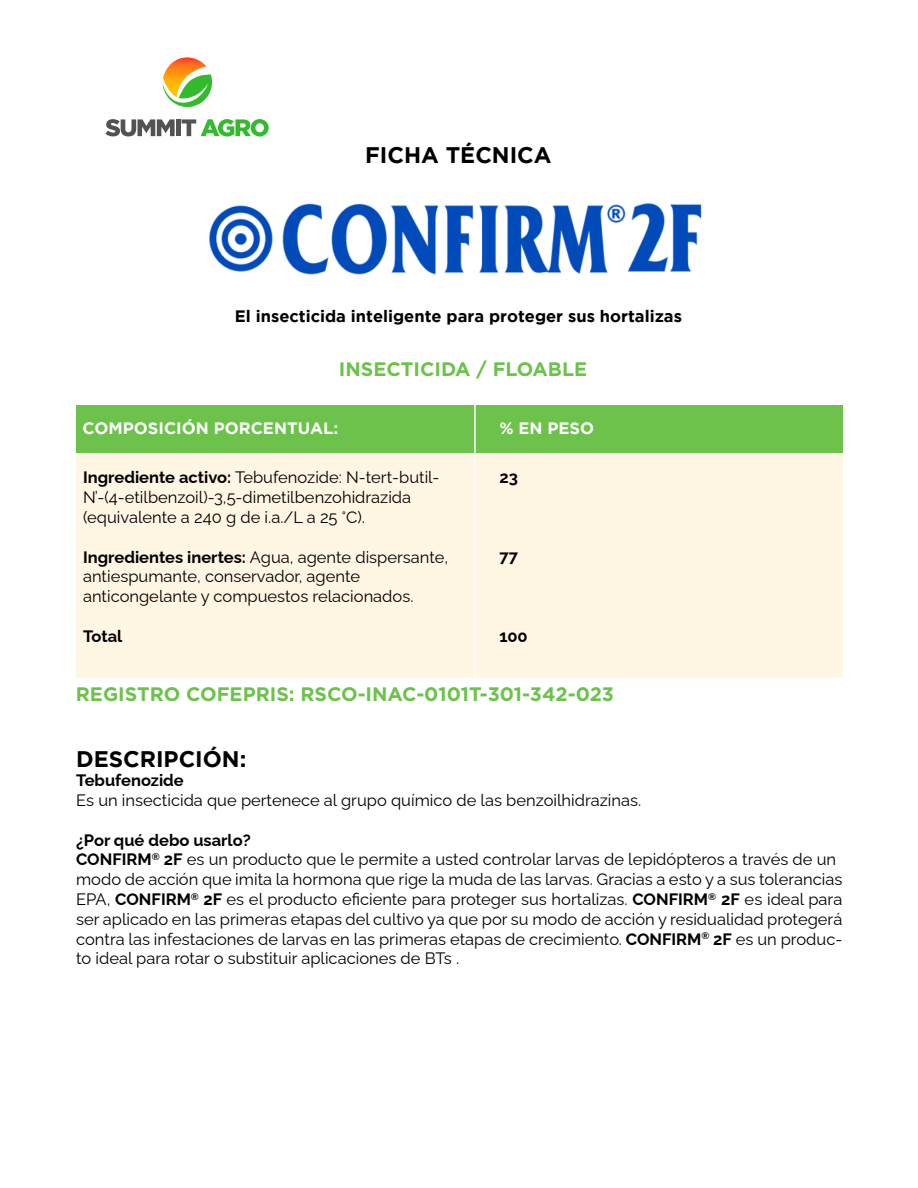
<style>
.page{position:relative;width:918px;height:1188px;background:#fff}
.page>*{position:absolute;margin:0;border:0;box-sizing:border-box;transform-origin:0 0}
.t1{font:700 22.5px "Gotham";color:#000}
.t2{font:700 19.5px "Gotham";color:#6cc24a}
.t3{font:16.5px/19.8px "Raleway";color:#000}
.t4{font:700 16.5px "Gotham";color:#000}
.t5{font:700 16.5px "Gotham";color:#fff}
.t6{font:700 16.5px "Raleway";color:#000}
.s1{font-weight:700}
</style>
<div class="page">
<div style="left:76px;top:453px;width:766px;height:225px;background:#fff6e4"></div>
<div style="left:76px;top:405px;width:766px;height:48px;background:#6cc24a"></div>
<svg style="left:163px;top:57px;width:49px;height:51px"></svg>
<svg style="left:105px;top:119px;width:70px;height:17px"></svg>
<div style="left:176px;top:119px;width:5px;height:17px;background:#535354"></div>
<svg style="left:182px;top:119px;width:87px;height:18px"></svg>
<hr style="left:474px;top:405px;width:2px;height:273px;background:#fff">
<img style="left:209px;top:203px;width:493px;height:72px">
<h1 class="t1" style="left:365px;top:142px;width:188px">FICHA TÉCNICA</h1>
<p class="t4" style="left:235px;top:306px;width:449px">El insecticida inteligente para proteger sus hortalizas</p>
<p class="t2" style="left:339px;top:358px;width:250px">INSECTICIDA / FLOABLE</p>
<p class="t5" style="left:82px;top:419px;width:257px">COMPOSICIÓN PORCENTUAL:</p>
<p class="t5" style="left:499px;top:419px;width:96px">% EN PESO</p>
<p class="t3" style="left:83px;top:466px;width:358px"><span class="s1">Ingrediente activo:</span> Tebufenozide: N-tert-butil-<br>N’-(4-etilbenzoil)-3,5-dimetilbenzohidrazida (equivalente a 240 g de i.a./L a 25 °C).</p>
<p class="t3" style="left:83px;top:545px;width:367px"><span class="s1">Ingredientes inertes:</span> Agua, agente dispersante, antiespumante, conservador, agente anticongelante y compuestos relacionados.</p>
<p class="t6" style="left:83px;top:623px;width:41px">Total</p>
<p class="t6" style="left:499px;top:465px;width:20px">23</p>
<p class="t6" style="left:500px;top:543px;width:20px">77</p>
<p class="t6" style="left:499px;top:624px;width:30px">100</p>
<p class="t2" style="left:76px;top:683px;width:540px">REGISTRO COFEPRIS: RSCO-INAC-0101T-301-342-023</p>
<h1 class="t1" style="left:76px;top:746px;width:172px">DESCRIPCIÓN:</h1>
<p class="t6" style="left:76px;top:768px;width:109px">Tebufenozide</p>
<p class="t3" style="left:76px;top:789px;width:567px">Es un insecticida que pertenece al grupo químico de las benzoilhidrazinas.</p>
<p class="t3" style="left:76px;top:828px;width:768px"><span class="s1">¿Por qué debo usarlo?<br>CONFIRM</span><sup>®</sup> <span class="s1">2F</span> es un producto que le permite a usted controlar larvas de lepidópteros a través de un modo de acción que imita la hormona que rige la muda de las larvas. Gracias a esto y a sus tolerancias EPA, <span class="s1">CONFIRM</span><sup>®</sup> <span class="s1">2F</span> es el producto eficiente para proteger sus hortalizas. <span class="s1">CONFIRM</span><sup>®</sup> <span class="s1">2F</span> es ideal para ser aplicado en las primeras etapas del cultivo ya que por su modo de acción y residualidad protegerá contra las infestaciones de larvas en las primeras etapas de crecimiento. <span class="s1">CONFIRM</span><sup>®</sup> <span class="s1">2F</span> es un produc&shy;to ideal para rotar o substituir aplicaciones de BTs .</p>
</div>
